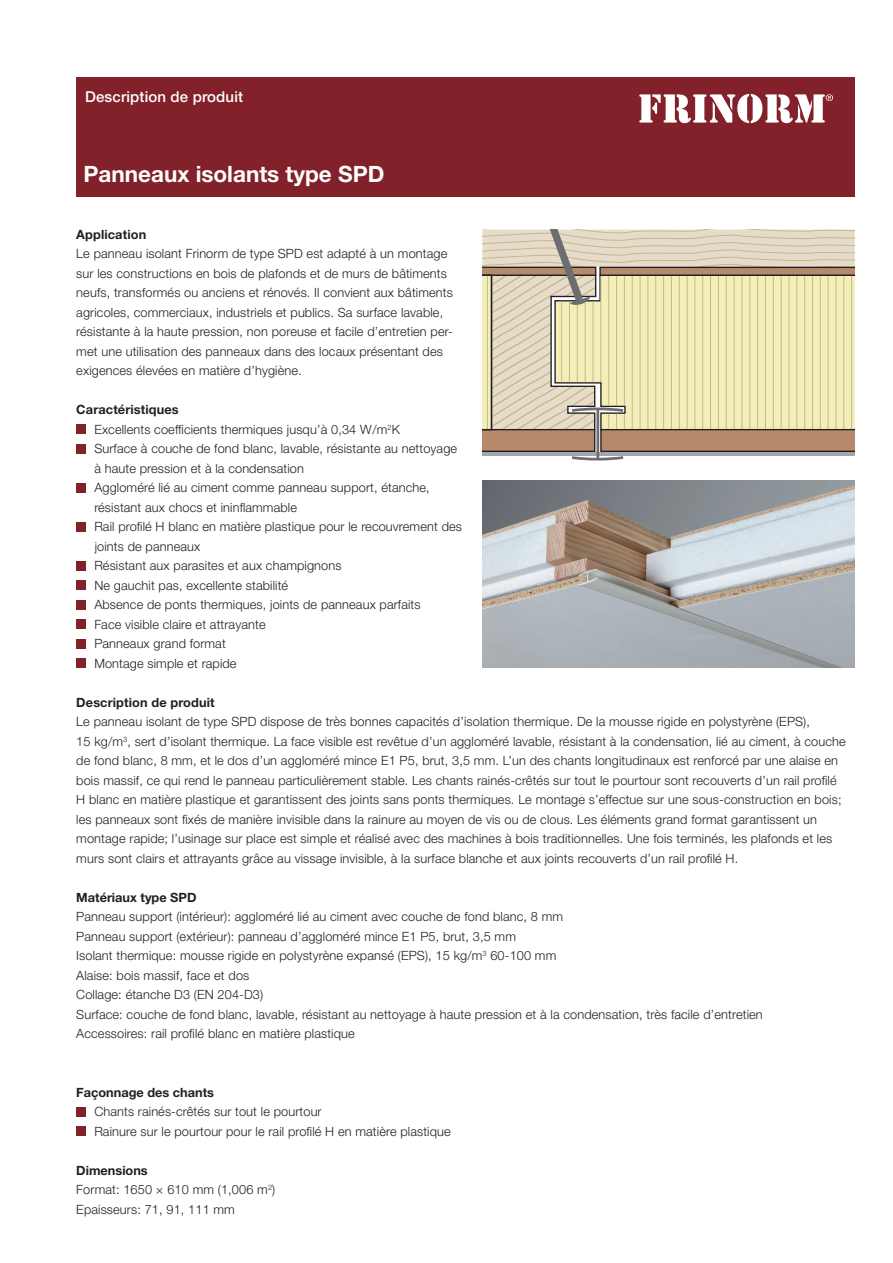
<style>
.page{position:relative;width:893px;height:1263px;background:#fff}
.page>*{position:absolute;margin:0;border:0;box-sizing:border-box;transform-origin:0 0}
.t1{font:700 22.5px "Helvetica Neue LT Pro";color:#fff}
.t2{font:500 15px "Helvetica Neue LT Pro";letter-spacing:.01em;color:#fff}
.t3{font:300 12.75px/19.5px "Helvetica Neue LT Pro";letter-spacing:.01em;color:#231f20}
.t4{font:700 12.75px "Helvetica Neue LT Pro";color:#231f20}
.s1{font-weight:700}
</style>
<div class="page">
<div style="left:76px;top:425px;width:9px;height:9px;background:#822129"></div>
<div style="left:76px;top:444px;width:9px;height:9px;background:#822129"></div>
<div style="left:76px;top:483px;width:9px;height:9px;background:#822129"></div>
<div style="left:76px;top:522px;width:9px;height:9px;background:#822129"></div>
<div style="left:76px;top:561px;width:9px;height:9px;background:#822129"></div>
<div style="left:76px;top:581px;width:9px;height:9px;background:#822129"></div>
<div style="left:76px;top:600px;width:9px;height:9px;background:#822129"></div>
<div style="left:76px;top:620px;width:9px;height:9px;background:#822129"></div>
<div style="left:76px;top:639px;width:9px;height:9px;background:#822129"></div>
<div style="left:76px;top:659px;width:9px;height:9px;background:#822129"></div>
<div style="left:76px;top:1107px;width:9px;height:9px;background:#822129"></div>
<div style="left:76px;top:1127px;width:9px;height:9px;background:#822129"></div>
<svg style="left:482px;top:230px;width:373px;height:231px;background:#daceab"></svg>
<div style="left:76px;top:77px;width:779px;height:119px;background:#822129"></div>
<svg style="left:639px;top:94px;width:194px;height:29px"></svg>
<img style="left:482px;top:480px;width:373px;height:187px">
<p class="t2" style="left:85px;top:88px;width:159px">Description de produit</p>
<h1 class="t1" style="left:84px;top:160px;width:302px">Panneaux isolants type SPD</h1>
<p class="t4" style="left:76px;top:226px;width:71px">Application</p>
<p class="t3" style="left:76px;top:244px;width:378px">Le panneau isolant Frinorm de type SPD est adapté à un montage sur les constructions en bois de plafonds et de murs de bâtiments neufs, transformés ou anciens et rénovés. Il convient aux bâtiments agricoles, commerciaux, industriels et publics. Sa surface lavable, résistante à la haute pression, non poreuse et facile d’entretien per&shy;met une utilisation des panneaux dans des locaux présentant des exigences élevées en matière d’hygiène.</p>
<p class="t3" style="left:94px;top:400px;width:369px;text-indent:-18px"><span class="s1">Caractéristiques<br></span>Excellents coefficients thermiques jusqu’à 0,34 W/m<sup>2</sup>K<br>Surface à couche de fond blanc, lavable, résistante au nettoyage à haute pression et à la condensation<br>Aggloméré lié au ciment comme panneau support, étanche, résistant aux chocs et ininflammable<br>Rail profilé H blanc en matière plastique pour le recouvrement des joints de panneaux<br>Résistant aux parasites et aux champignons<br>Ne gauchit pas, excellente stabilité<br>Absence de ponts thermiques, joints de panneaux parfaits<br>Face visible claire et attrayante<br>Panneaux grand format<br>Montage simple et rapide</p>
<p class="t4" style="left:76px;top:694px;width:140px">Description de produit</p>
<p class="t3" style="left:76px;top:712px;width:771px">Le panneau isolant de type SPD dispose de très bonnes capacités d’isolation thermique. De la mousse rigide en polystyrène (EPS),<br>15 kg/m<sup>3</sup>, sert d’isolant thermique. La face visible est revêtue d’un aggloméré lavable, résistant à la condensation, lié au ciment, à couche de fond blanc, 8 mm, et le dos d’un aggloméré mince E1 P5, brut, 3,5 mm. L’un des chants longitudinaux est renforcé par une alaise en bois massif, ce qui rend le panneau particulièrement stable. Les chants rainés-crêtés sur tout le pourtour sont recouverts d’un rail profilé H blanc en matière plastique et garantissent des joints sans ponts thermiques. Le montage s’effectue sur une sous-construction en bois; les panneaux sont fixés de manière invisible dans la rainure au moyen de vis ou de clous. Les éléments grand format garantissent un montage rapide; l’usinage sur place est simple et réalisé avec des machines à bois traditionnelles. Une fois terminés, les plafonds et les murs sont clairs et attrayants grâce au vissage invisible, à la surface blanche et aux joints recouverts d’un rail profilé H.</p>
<p class="t4" style="left:76px;top:889px;width:122px">Matériaux type SPD</p>
<p class="t3" style="left:76px;top:907px;width:688px">Panneau support (intérieur): aggloméré lié au ciment avec couche de fond blanc, 8 mm<br>Panneau support (extérieur): panneau d’aggloméré mince E1 P5, brut, 3,5 mm<br>Isolant thermique: mousse rigide en polystyrène expansé (EPS), 15 kg/m<sup>3</sup> 60-100 mm<br>Alaise: bois massif, face et dos<br>Collage: étanche D3 (EN 204-D3)<br>Surface: couche de fond blanc, lavable, résistant au nettoyage à haute pression et à la condensation, très facile d’entretien Accessoires: rail profilé blanc en matière plastique</p>
<p class="t4" style="left:76px;top:1084px;width:139px">Façonnage des chants</p>
<p class="t3" style="left:94px;top:1102px;width:358px">Chants rainés-crêtés sur tout le pourtour<br>Rainure sur le pourtour pour le rail profilé H en matière plastique</p>
<p class="t3" style="left:76px;top:1160px;width:200px"><span class="s1">Dimensions<br></span>Format: 1650 × 610 mm (1,006 m<sup>2</sup>)<br>Epaisseurs: 71, 91, 111 mm</p>
</div>
